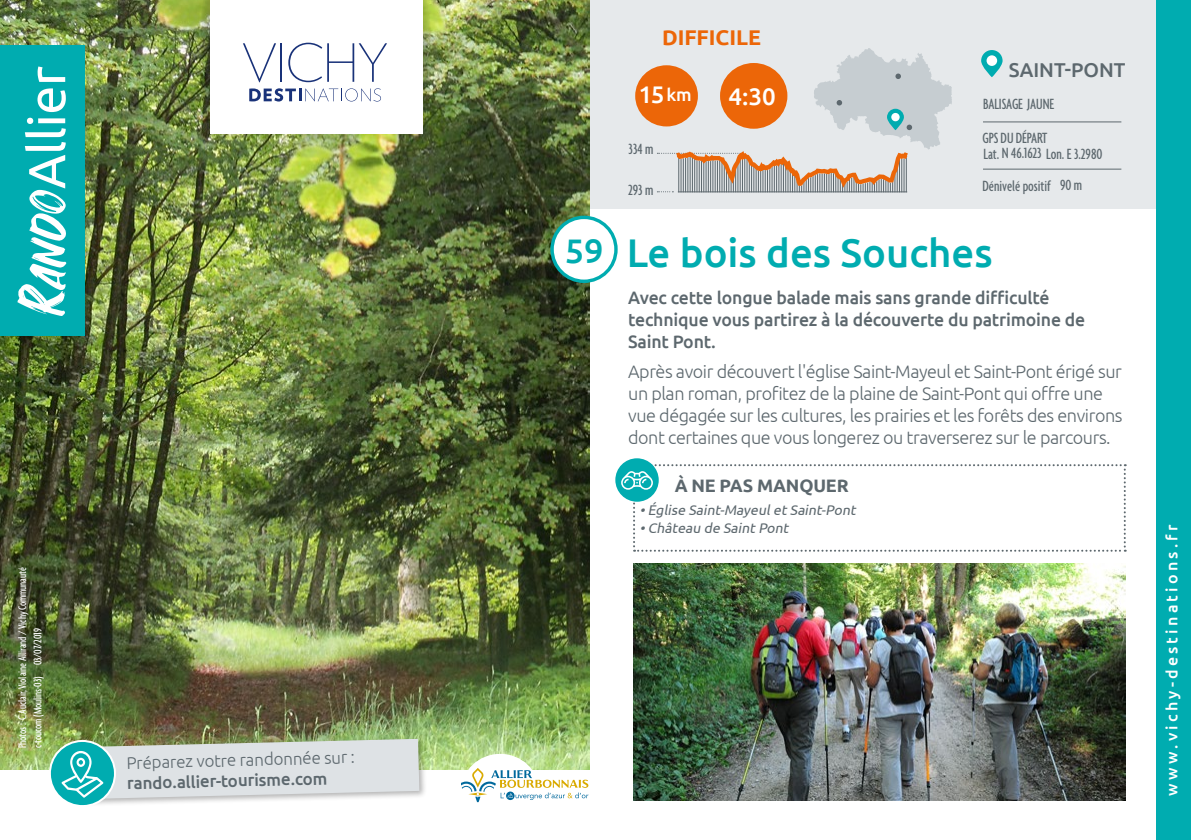
<style>
.page{position:relative;width:1191px;height:840px;background:#fff}
.page>*{position:absolute;margin:0;border:0;box-sizing:border-box;transform-origin:0 0}
.t1{font:52px "Ubuntu";letter-spacing:-.01em;color:#fff}
.t2{font:500 40px "Ubuntu";color:#00acb0}
.t3{font:500 24px "Ubuntu";color:#fff}
.t4{font:700 21.2px "Ubuntu";color:#ec6608}
.t5{font:500 20px "Ubuntu";color:#5d686e}
.t6{font:300 18px/22px "Ubuntu";letter-spacing:-.025em;color:#5d686e}
.t7{font:500 18px/22px "Ubuntu";letter-spacing:-.01em;color:#5d686e}
.t8{font:700 18px "Ubuntu";letter-spacing:-.01em;color:#5d686e}
.t9{font:300 17px "Ubuntu";color:#5d686e}
.t10{font:500 17px "Ubuntu";color:#5d686e}
.t11{font:500 extra-condensed 16px/15.2px "Agenda";color:#5d686e}
.t12{font:500 16px "Ubuntu";letter-spacing:.2em;color:#fff}
.t13{font:italic 14px "Ubuntu";color:#5d686e}
.t14{font:500 extra-condensed 12px/15.4px "Agenda";letter-spacing:-.01em;color:#fff}
.s1{font-family:"Fontania"}
.s2{font-size:18px}
.s3{font-size:34px}
</style>
<div class="page">
<div style="left:590px;top:0;width:567px;height:208px;background:#e6e9eb"></div>
<img style="left:0;top:0;width:590px;height:768px">
<img style="left:633px;top:563px;width:492px;height:237px">
<div style="left:0;top:45px;width:84px;height:291px;background:#00acb0"></div>
<svg style="left:615px;top:458px;width:44px;height:43px"></svg>
<svg style="left:621px;top:464px;width:504px;height:87px"></svg>
<div style="left:77px;top:734px;width:350px;height:71px;background:#000;opacity:.3"></div>
<svg style="left:49px;top:740px;width:66px;height:66px"></svg>
<div style="left:48px;top:739px;width:68px;height:68px;border:2px solid #fff;border-radius:50%"></div>
<svg style="left:62px;top:738px;width:357px;height:60px;background:#c1d6d4"></svg>
<div style="left:552px;top:217px;width:64px;height:64px;background:#fff;border-radius:50%"></div>
<div style="left:550px;top:215px;width:67px;height:68px;border:3px solid #00acb0;border-radius:50%"></div>
<div style="left:635px;top:65px;width:63px;height:61px;background:#ec6608;border-radius:50%"></div>
<hr style="left:983px;top:121px;width:138px;height:1px;background:#5d686e">
<hr style="left:983px;top:169px;width:138px;height:1px;background:#5d686e">
<svg style="left:981px;top:50px;width:21px;height:27px"></svg>
<div style="left:986px;top:55px;width:11px;height:11px;background:#fff;border-radius:50%"></div>
<div style="left:1157px;top:0;width:34px;height:839px;background:#00acb0"></div>
<img style="left:198px;top:0;width:39px;height:134px">
<svg style="left:393px;top:0;width:39px;height:134px"></svg>
<div style="left:210px;top:0;width:212px;height:133px;background:#fff"></div>
<svg style="left:249px;top:88px;width:132px;height:13px"></svg>
<svg style="left:243px;top:43px;width:33px;height:39px"></svg>
<hr style="left:280px;top:43px;width:2px;height:39px;background:#193279">
<svg style="left:288px;top:43px;width:99px;height:39px"></svg>
<svg style="left:657px;top:48px;width:295px;height:145px"></svg>
<div style="left:461px;top:753px;width:78px;height:74px;background:#fff;border-radius:50%"></div>
<svg style="left:461px;top:767px;width:127px;height:35px"></svg>
<h1 class="t1" style="left:15px;top:315px;width:251px;rotate:-90deg"><span class="s1">Rando</span>Allier</h1>
<p class="t14" style="left:14px;top:664px;width:99px;text-indent:-83px;rotate:-90deg">Photos : C.Auclair, Violaine Allirand / Vichy Communauté<br>03/07/2019</p>
<p class="t14" style="left:30px;top:748px;width:73px;rotate:-90deg">c-toucom (Moulins-03)</p>
<p class="t9" style="left:126px;top:751px;width:230px;rotate:-1deg">Préparez votre randonnée sur :</p>
<p class="t10" style="left:127px;top:771px;width:202px;rotate:-1deg">rando.allier-tourisme.com</p>
<p class="t4" style="left:662px;top:25px;width:100px">DIFFICILE</p>
<h3 class="t3" style="left:638px;top:79px;width:55px">15<span class="s2">km</span></h3>
<p class="t11" style="left:628px;top:141px;width:26px">334 m</p>
<p class="t11" style="left:628px;top:182px;width:27px">293 m</p>
<h3 class="t3" style="left:728px;top:81px;width:49px">4:30</h3>
<p class="t5" style="left:1009px;top:57px;width:118px">SAINT-PONT</p>
<p class="t11" style="left:983px;top:96px;width:73px">BALISAGE JAUNE</p>
<p class="t11" style="left:982px;top:130px;width:122px">GPS DU DÉPART<br>Lat. N 46.1623 Lon. E 3.2980</p>
<p class="t11" style="left:982px;top:177px;width:101px">Dénivelé positif 90 m</p>
<h2 class="t2" style="left:565px;top:227px;width:429px"><span class="s3">59</span> Le bois des Souches</h2>
<p class="t7" style="left:628px;top:286px;width:458px">Avec cette longue balade mais sans grande difficulté technique vous partirez à la découverte du patrimoine de<br>Saint Pont.</p>
<p class="t6" style="left:628px;top:360px;width:496px">Après avoir découvert l'église Saint-Mayeul et Saint-Pont érigé sur un plan roman, profitez de la plaine de Saint-Pont qui offre une vue dégagée sur les cultures, les prairies et les forêts des environs dont certaines que vous longerez ou traverserez sur le parcours.</p>
<p class="t8" style="left:675px;top:474px;width:175px">À NE PAS MANQUER</p>
<p class="t13" style="left:639px;top:501px;width:220px">•Église Saint-Mayeulet Saint-Pont</p>
<p class="t13" style="left:639px;top:519px;width:153px">•Château de Saint Pont</p>
<p class="t12" style="left:1161px;top:795px;width:272px;rotate:-90deg">www.vichy-destinations.fr</p>
</div>
